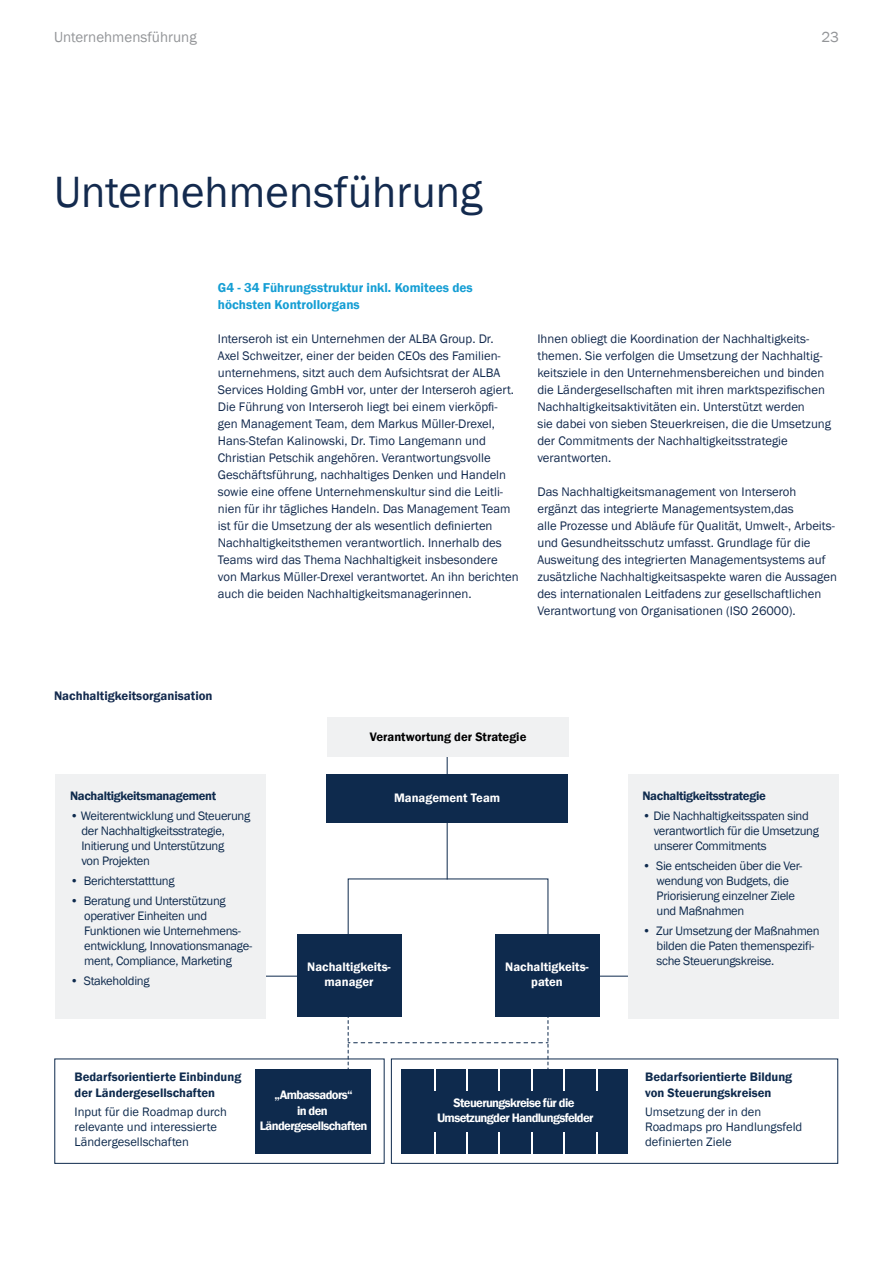
<style>
.page{position:relative;width:893px;height:1263px;background:#fff}
.page>*{position:absolute;margin:0;border:0;box-sizing:border-box;transform-origin:0 0}
.t1{font:45px "Franklin Gothic";color:#132a4e}
.t2{font:15px "Franklin Gothic";color:#939598}
.t3{font:600 13.2px/17px "Franklin Gothic";color:#159ed4}
.t4{font:12.75px/17px "Franklin Gothic";color:#132a4e}
.t5{font:600 12.75px "Franklin Gothic";color:#132a4e}
.t6{font:12.6px/15.1px "Franklin Gothic";letter-spacing:-.025em;color:#0e2a4d}
.t7{font:12.6px/15.1px "Franklin Gothic";color:#0e2a4d}
.t8{font:600 12.6px/15.1px "Franklin Gothic";color:#0e2a4d}
.t9{font:600 12.6px/15.1px "Franklin Gothic";letter-spacing:-.05em;color:#fff;text-align:center}
.t10{font:600 12.6px/15.1px "Franklin Gothic";color:#fff;text-align:center}
.t11{font:600 12.6px "Franklin Gothic";letter-spacing:-.025em;color:#0e2a4d}
.t12{font:600 12.6px "Franklin Gothic";color:#000001}
</style>
<div class="page">
<div style="left:256px;top:1069px;width:115px;height:84px;background:#0e2a4d"></div>
<div style="left:54px;top:1058px;width:331px;height:106px;border:1px solid #0e2a4d"></div>
<div style="left:391px;top:1058px;width:447px;height:106px;border:1px solid #0e2a4d"></div>
<div style="left:297px;top:934px;width:104px;height:83px;background:#0e2a4d"></div>
<div style="left:327px;top:774px;width:241px;height:48px;background:#0e2a4d"></div>
<div style="left:495px;top:934px;width:104px;height:83px;background:#0e2a4d"></div>
<div style="left:401px;top:1069px;width:227px;height:84px;background:#0e2a4d"></div>
<hr style="left:563px;top:1069px;width:2px;height:21px;background:#fff">
<svg style="left:596px;top:1069px;width:1px;height:21px"></svg>
<svg style="left:434px;top:1132px;width:1px;height:21px"></svg>
<hr style="left:466px;top:1132px;width:2px;height:21px;background:#fff">
<hr style="left:498px;top:1132px;width:2px;height:21px;background:#fff">
<hr style="left:531px;top:1132px;width:2px;height:21px;background:#fff">
<hr style="left:563px;top:1132px;width:2px;height:21px;background:#fff">
<svg style="left:596px;top:1132px;width:1px;height:21px"></svg>
<svg style="left:348px;top:1016px;width:200px;height:74px"></svg>
<svg style="left:600px;top:976px;width:28px;height:1px"></svg>
<div style="left:348px;top:878px;width:200px;height:59px;border:1px solid #0e2a4d"></div>
<svg style="left:447px;top:757px;width:1px;height:17px"></svg>
<hr style="left:447px;top:821px;width:1px;height:58px;background:#0e2a4d">
<hr style="left:265px;top:976px;width:33px;height:1px;background:#0e2a4d">
<div style="left:56px;top:774px;width:210px;height:244px;background:#f0f1f2"></div>
<div style="left:628px;top:774px;width:211px;height:244px;background:#f0f1f2"></div>
<div style="left:327px;top:717px;width:242px;height:40px;background:#f0f1f2"></div>
<p class="t2" style="left:54px;top:28px;width:144px">Unternehmensführung</p>
<p class="t2" style="left:821px;top:28px;width:19px">23</p>
<h1 class="t1" style="left:54px;top:164px;width:430px">Unternehmensführung</h1>
<p class="t3" style="left:218px;top:279px;width:256px">G4 - 34 Führungsstruktur inkl. Komitees des höchsten Kontrollorgans</p>
<p class="t4" style="left:218px;top:331px;width:302px">Interseroh ist ein Unternehmen der ALBA Group. Dr.<br>Axel Schweitzer, einer der beiden CEOs des Familien&shy;unternehmens, sitzt auch dem Aufsichtsrat der ALBA Services Holding GmbH vor, unter der Interseroh agiert.<br>Die Führung von Interseroh liegt bei einem vierköpfi&shy;gen Management Team, dem Markus Müller-Drexel, Hans-Stefan Kalinowski, Dr. Timo Langemann und Christian Petschik angehören. Verantwortungsvolle Geschäftsführung, nachhaltiges Denken und Handeln sowie eine offene Unternehmenskultur sind die Leitli&shy;nien für ihr tägliches Handeln. Das Management Team ist für die Umsetzung der als wesentlich definierten Nachhaltigkeitsthemen verantwortlich. Innerhalb des Teams wird das Thema Nachhaltigkeit insbesondere von Markus Müller-Drexel verantwortet. An ihn berichten auch die beiden Nachhaltigkeitsmanagerinnen.</p>
<p class="t4" style="left:537px;top:331px;width:295px">Ihnen obliegt die Koordination der Nachhaltigkeits&shy;themen. Sie verfolgen die Umsetzung der Nachhaltig&shy;keitsziele in den Unternehmensbereichen und binden die Ländergesellschaften mit ihren marktspezifischen Nachhaltigkeitsaktivitäten ein. Unterstützt werden<br>sie dabei von sieben Steuerkreisen, die die Umsetzung der Commitments der Nachhaltigkeitsstrategie verantworten.</p>
<p class="t4" style="left:537px;top:484px;width:301px">Das Nachhaltigkeitsmanagement von Interseroh ergänzt das integrierte Managementsystem,das<br>alle Prozesse und Abläufe für Qualität, Umwelt-, Arbeits&shy;und Gesundheitsschutz umfasst. Grundlage für die Ausweitung des integrierten Managementsystems auf zusätzliche Nachhaltigkeitsaspekte waren die Aussagen des internationalen Leitfadens zur gesellschaftlichen Verantwortung von Organisationen (ISO 26000).</p>
<p class="t5" style="left:54px;top:688px;width:160px">Nachhaltigkeitsorganisation</p>
<p class="t12" style="left:370px;top:728px;width:158px">Verantwortung der Strategie</p>
<p class="t11" style="left:70px;top:788px;width:148px">Nachaltigkeitsmanagement</p>
<p class="t6" style="left:81px;top:808px;width:170px;text-indent:-11px">• Weiterentwicklung und Steuerung der Nachhaltigkeitsstrategie,<br>Initierung und Unterstützung<br>von Projekten</p>
<p class="t6" style="left:70px;top:873px;width:106px">• Berichterstatttung</p>
<p class="t6" style="left:84px;top:893px;width:169px;text-indent:-14px">• Beratung und Unterstützung operativer Einheiten und<br>Funktionen wie Unternehmens&shy;entwicklung, Innovationsmanage&shy;ment, Compliance, Marketing</p>
<p class="t6" style="left:70px;top:973px;width:81px">• Stakeholding</p>
<p class="t10" style="left:394px;top:790px;width:108px">Management Team</p>
<p class="t10" style="left:307px;top:959px;width:85px">Nachaltigkeits&shy;manager</p>
<p class="t10" style="left:505px;top:959px;width:85px">Nachaltigkeits&shy;paten</p>
<p class="t8" style="left:75px;top:1070px;width:168px">Bedarfsorientierte Einbindung der Ländergesellschaften</p>
<p class="t7" style="left:75px;top:1104px;width:154px">Input für die Roadmap durch relevante und interessierte<br>Ländergesellschaften</p>
<p class="t9" style="left:260px;top:1088px;width:109px">„Ambassadors“<br>in den<br>Ländergesellschaften</p>
<p class="t9" style="left:437px;top:1095px;width:158px">Steuerungskreise für die<br>Umsetzungder Handlungsfelder</p>
<p class="t11" style="left:642px;top:788px;width:125px">Nachaltigkeitsstrategie</p>
<p class="t6" style="left:654px;top:808px;width:167px;text-indent:-11px">• Die Nachhaltigkeitsspaten sind verantwortlich für die Umsetzung unserer Commitments</p>
<p class="t6" style="left:657px;top:858px;width:147px;text-indent:-14px">• Sie entscheiden über die Ver&shy;wendung von Budgets, die<br>Priorisierung einzelner Ziele und Maßnahmen</p>
<p class="t6" style="left:657px;top:923px;width:165px;text-indent:-14px">• Zur Umsetzung der Maßnahmen bilden die Paten themenspezifi&shy;sche Steuerungskreise.</p>
<p class="t8" style="left:645px;top:1070px;width:149px">Bedarfsorientierte Bildung von Steuerungskreisen</p>
<p class="t7" style="left:645px;top:1104px;width:159px">Umsetzung der in den<br>Roadmaps pro Handlungsfeld definierten Ziele</p>
</div>
